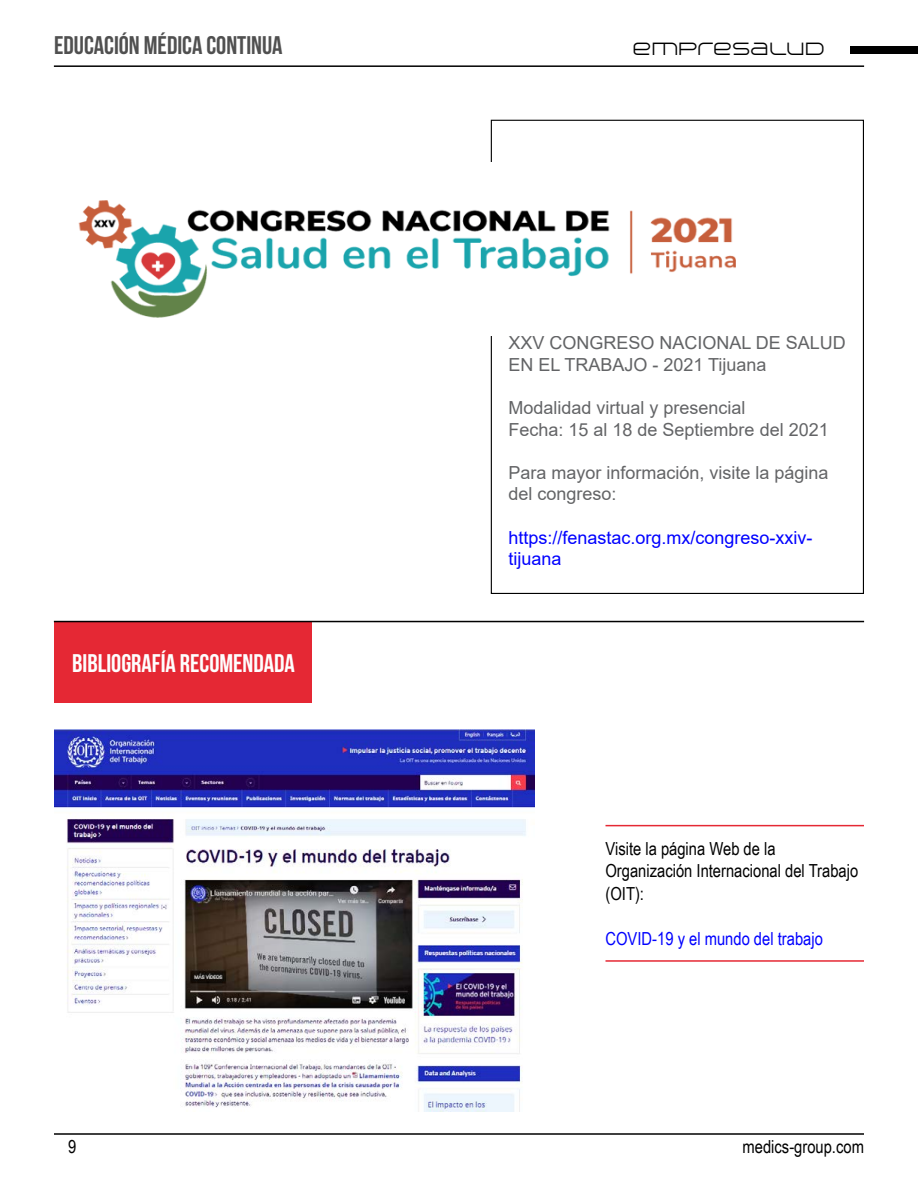
<style>
.page{position:relative;width:918px;height:1188px;background:#fff}
.page>*{position:absolute;margin:0;border:0;box-sizing:border-box;transform-origin:0 0}
.t1{font:25.5px "Bebas Neue";color:#fefefe}
.t2{font:25.5px "Bebas Neue";color:#505050}
.t3{font:18px/21.6px "Arial";color:#636466}
.t4{font:18px/22.5px "Arial Narrow";color:#000}
.t5{font:18px/21.6px "Arial";color:#00f}
.t6{font:18px "Arial Narrow";color:#00f}
.t7{font:300 18px "Arkitech";letter-spacing:-.04em;color:#000}
</style>
<div class="page">
<div style="left:850px;top:47px;width:68px;height:7px;background:#000"></div>
<hr style="left:54px;top:1133px;width:810px;height:2px;background:#000">
<div style="left:491px;top:120px;width:373px;height:474px;background:#fff;border:1px solid #000"></div>
<div style="left:55px;top:622px;width:257px;height:81px;background:#e52834"></div>
<hr style="left:54px;top:65px;width:810px;height:2px;background:#000">
<hr style="left:54px;top:621px;width:810px;height:1px;background:#000">
<hr style="left:606px;top:825px;width:258px;height:1px;background:#e52834">
<hr style="left:606px;top:960px;width:258px;height:2px;background:#e52834">
<img style="left:78px;top:162px;width:658px;height:174px">
<img style="left:55px;top:730px;width:479px;height:382px">
<h1 class="t2" style="left:54px;top:31px;width:230px">EDUCACIÓN MÉDICA CONTINUA</h1>
<h1 class="t1" style="left:72px;top:649px;width:224px">BIBLIOGRAFÍA RECOMENDADA</h1>
<p class="t7" style="left:631px;top:37px;width:194px">EMPRESALUD</p>
<p class="t3" style="left:509px;top:332px;width:339px">XXV CONGRESO NACIONAL DE SALUD<br>EN EL TRABAJO - 2021 Tijuana</p>
<p class="t3" style="left:509px;top:397px;width:322px">Modalidad virtual y presencial<br>Fecha: 15 al 18 de Septiembre del 2021</p>
<p class="t3" style="left:509px;top:461px;width:322px">Para mayor información, visite la página del congreso:</p>
<p class="t5" style="left:509px;top:526px;width:306px">https://fenastac.org.mx/congreso-xxiv&shy;tijuana</p>
<p class="t4" style="left:606px;top:837px;width:254px">Visite la página Web de la<br>Organización Internacional del Trabajo (OIT):</p>
<p class="t6" style="left:606px;top:925px;width:219px">COVID-19 y el mundo del trabajo</p>
<p class="t4" style="left:68px;top:1135px;width:10px">9</p>
<p class="t4" style="left:743px;top:1135px;width:123px">medics-group.com</p>
</div>
